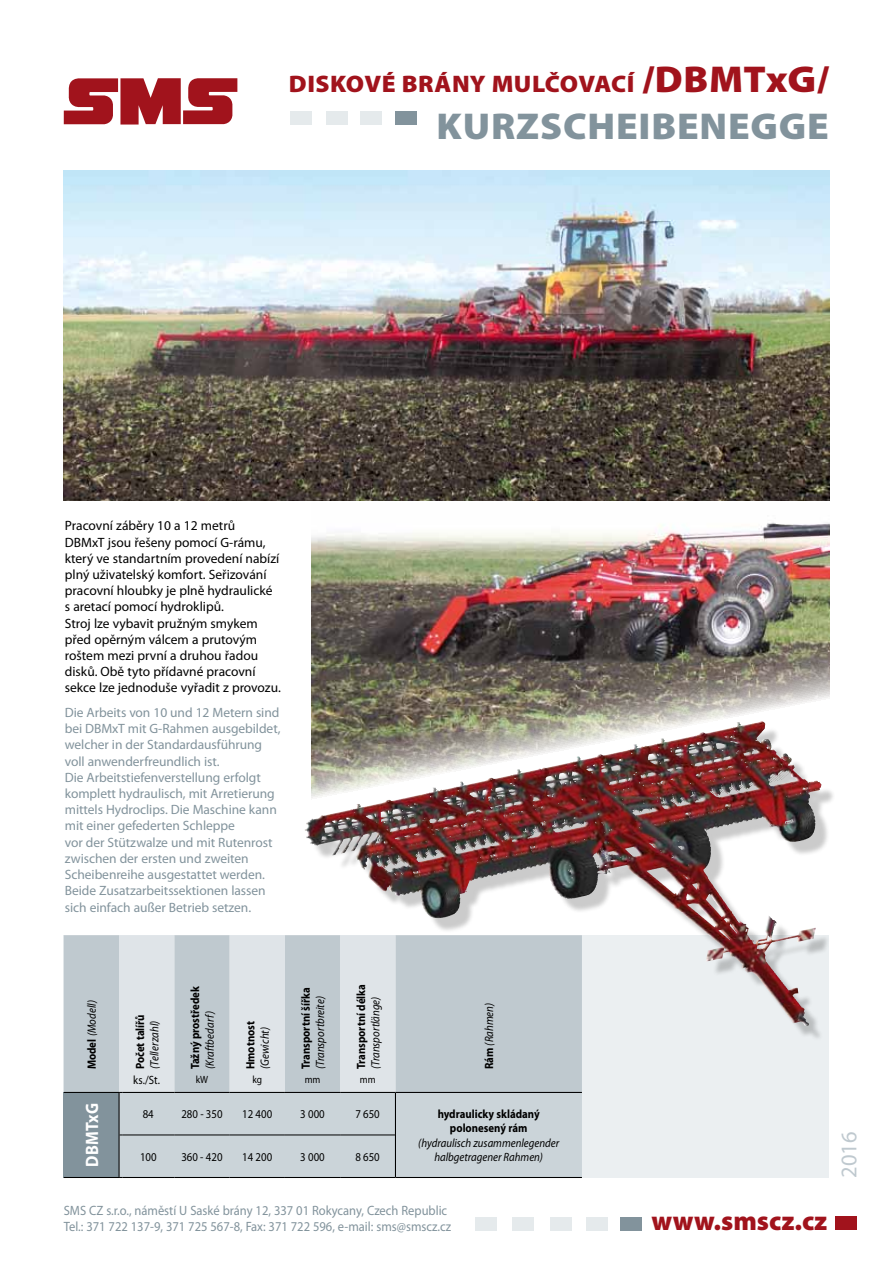
<style>
.page{position:relative;width:893px;height:1263px;background:#fff}
.page>*{position:absolute;margin:0;border:0;box-sizing:border-box;transform-origin:0 0}
.t1{font:900 37.5px "Myriad Pro";letter-spacing:.02em;color:#82939c;scale:1.05 1}
.t2{font:900 27px "Myriad Pro";color:#a1131c}
.t3{font:900 24px "Myriad Pro";letter-spacing:.02em;color:#a1131c;scale:1.05 1}
.t4{font:22.5px "Myriad Pro";color:#bfc9cf}
.t5{font:700 18px "Myriad Pro";color:#fff;scale:.9 1}
.t6{font:13.5px/16.2px "Myriad Pro";letter-spacing:-.005em;color:#82939c}
.t7{font:13.5px/16.2px "Myriad Pro";color:#000}
.t8{font:13.5px/16.2px "Myriad Pro";letter-spacing:-.005em;color:#82939c;scale:.93 1}
.t9{font:italic 12px "Myriad Pro";color:#000;scale:.9 1}
.t10{font:700 12px/14.4px "Myriad Pro";color:#000;text-align:center;scale:.9 1}
.t11{font:12px "Myriad Pro";color:#000;scale:.9 1}
.t12{font:10.5px "Myriad Pro";color:#000;scale:.9 1}
.s1{font-size:37.5px}
.s2{font-weight:700;font-style:normal}
</style>
<div class="page">
<img style="left:311px;top:500px;width:518px;height:227px">
<img style="left:64px;top:170px;width:765px;height:330px">
<div style="left:835px;top:1216px;width:21px;height:14px;background:#a1131c"></div>
<div style="left:620px;top:1217px;width:22px;height:14px;background:#82939c"></div>
<div style="left:513px;top:1217px;width:21px;height:14px;background:#e5eaec"></div>
<div style="left:550px;top:1217px;width:21px;height:14px;background:#e5eaec"></div>
<div style="left:475px;top:1217px;width:21px;height:14px;background:#e5eaec"></div>
<div style="left:586px;top:1217px;width:21px;height:14px;background:#e5eaec"></div>
<div style="left:64px;top:935px;width:765px;height:243px;background:#ebeff1"></div>
<svg style="left:64px;top:78px;width:173px;height:47px"></svg>
<div style="left:361px;top:111px;width:21px;height:14px;background:#e5eaec"></div>
<div style="left:395px;top:111px;width:21px;height:14px;background:#82939c"></div>
<div style="left:290px;top:111px;width:21px;height:14px;background:#e5eaec"></div>
<div style="left:326px;top:111px;width:21px;height:14px;background:#e5eaec"></div>
<div style="left:64px;top:935px;width:55px;height:157px;background:#bfc9cf"></div>
<div style="left:64px;top:1092px;width:55px;height:85px;background:#82939c"></div>
<hr style="left:64px;top:1092px;width:55px;height:1px;background:#000">
<hr style="left:64px;top:1177px;width:55px;height:1px;background:#000">
<svg style="left:119px;top:935px;width:463px;height:243px"></svg>
<div style="left:310px;top:727px;width:525px;height:314px;background:#000;opacity:.21"></div>
<img style="left:706px;top:721px;width:55px;height:12px">
<h3 class="t3" style="left:289px;top:70px;width:516px">DISKOVÉ BRÁNY MULČOVACÍ <span class="s1">/DBMTXG/</span></h3>
<h1 class="t1" style="left:437px;top:105px;width:375px">KURZSCHEIBENEGGE</h1>
<p class="t7" style="left:65px;top:517px;width:217px">Pracovní záběry 10 a 12 metrů<br>DBMxT jsou řešeny pomocí G-rámu, který ve standartním provedení nabízí plný uživatelský komfort. Seřizování pracovní hloubky je plně hydraulické s aretací pomocí hydroklipů.<br>Stroj lze vybavit pružným smykem před opěrným válcem a prutovým roštem mezi první a druhou řadou disků. Obě tyto přídavné pracovní sekce lze jednoduše vyřadit z provozu.</p>
<p class="t6" style="left:65px;top:704px;width:217px">Die Arbeits von 10 und 12 Metern sind bei DBMxT mit G-Rahmen ausgebildet, welcher in der Standardausführung voll anwenderfreundlich ist.<br>Die Arbeitstiefenverstellung erfolgt komplett hydraulisch, mit Arretierung mittels Hydroclips. Die Maschine kann mit einer gefederten Schleppe<br>vor der Stützwalze und mit Rutenrost zwischen der ersten und zweiten Scheibenreihe ausgestattet werden.<br>Beide Zusatzarbeitssektionen lassen sich einfach außer Betrieb setzen.</p>
<p class="t9" style="left:84px;top:1069px;width:79px;rotate:-90deg"><span class="s2">Model</span> (Modell)</p>
<p class="t10" style="left:132px;top:1069px;width:63px;rotate:-90deg">Počet talířů</p>
<p class="t9" style="left:147px;top:1069px;width:56px;rotate:-90deg">(Tellerzahl)</p>
<p class="t10" style="left:188px;top:1069px;width:94px;rotate:-90deg">Tažný prostředek</p>
<p class="t9" style="left:202px;top:1069px;width:67px;rotate:-90deg">(Kraftbedarf)</p>
<p class="t10" style="left:243px;top:1069px;width:55px;rotate:-90deg">Hmotnost</p>
<p class="t9" style="left:257px;top:1069px;width:49px;rotate:-90deg">(Gewicht)</p>
<p class="t10" style="left:298px;top:1069px;width:93px;rotate:-90deg">Transportní šířka</p>
<p class="t9" style="left:313px;top:1069px;width:83px;rotate:-90deg">(Transportbreite)</p>
<p class="t10" style="left:353px;top:1069px;width:96px;rotate:-90deg">Transportní délka</p>
<p class="t9" style="left:368px;top:1069px;width:83px;rotate:-90deg">(Transportlänge)</p>
<p class="t9" style="left:482px;top:1069px;width:76px;rotate:-90deg"><span class="s2">Rám</span> (Rahmen)</p>
<p class="t11" style="left:133px;top:1073px;width:31px">ks./St.</p>
<p class="t12" style="left:196px;top:1073px;width:15px">kW</p>
<p class="t12" style="left:252px;top:1073px;width:12px">kg</p>
<p class="t12" style="left:305px;top:1073px;width:19px">mm</p>
<p class="t12" style="left:360px;top:1073px;width:19px">mm</p>
<h3 class="t5" style="left:80px;top:1166px;width:72px;rotate:-90deg">dbMTxG</h3>
<p class="t11" style="left:143px;top:1107px;width:14px">84</p>
<p class="t11" style="left:181px;top:1107px;width:47px">280 - 350</p>
<p class="t11" style="left:242px;top:1107px;width:35px">12 400</p>
<p class="t11" style="left:300px;top:1107px;width:29px">3 000</p>
<p class="t11" style="left:355px;top:1107px;width:29px">7 650</p>
<p class="t10" style="left:438px;top:1106px;width:115px">hydraulicky skládaný polonesený rám</p>
<p class="t9" style="left:418px;top:1135px;width:158px">(hydraulisch zusammenlegender</p>
<p class="t11" style="left:140px;top:1149px;width:20px">100</p>
<p class="t11" style="left:181px;top:1149px;width:47px">360 - 420</p>
<p class="t11" style="left:242px;top:1149px;width:35px">14 200</p>
<p class="t11" style="left:300px;top:1149px;width:29px">3 000</p>
<p class="t11" style="left:355px;top:1149px;width:29px">8 650</p>
<p class="t9" style="left:434px;top:1149px;width:122px">halbgetragener Rahmen)</p>
<p class="t8" style="left:64px;top:1202px;width:418px">SMS CZ s.r.o., náměstí U Saské brány 12, 337 01 Rokycany, Czech Republic<br>Tel.: 371 722 137-9, 371 725 567-8, Fax: 371 722 596, e-mail: sms@smscz.cz</p>
<h2 class="t2" style="left:651px;top:1206px;width:177px">WWW.SMSCZ.CZ</h2>
<h3 class="t4" style="left:835px;top:1178px;width:48px;rotate:-90deg">2016</h3>
</div>
